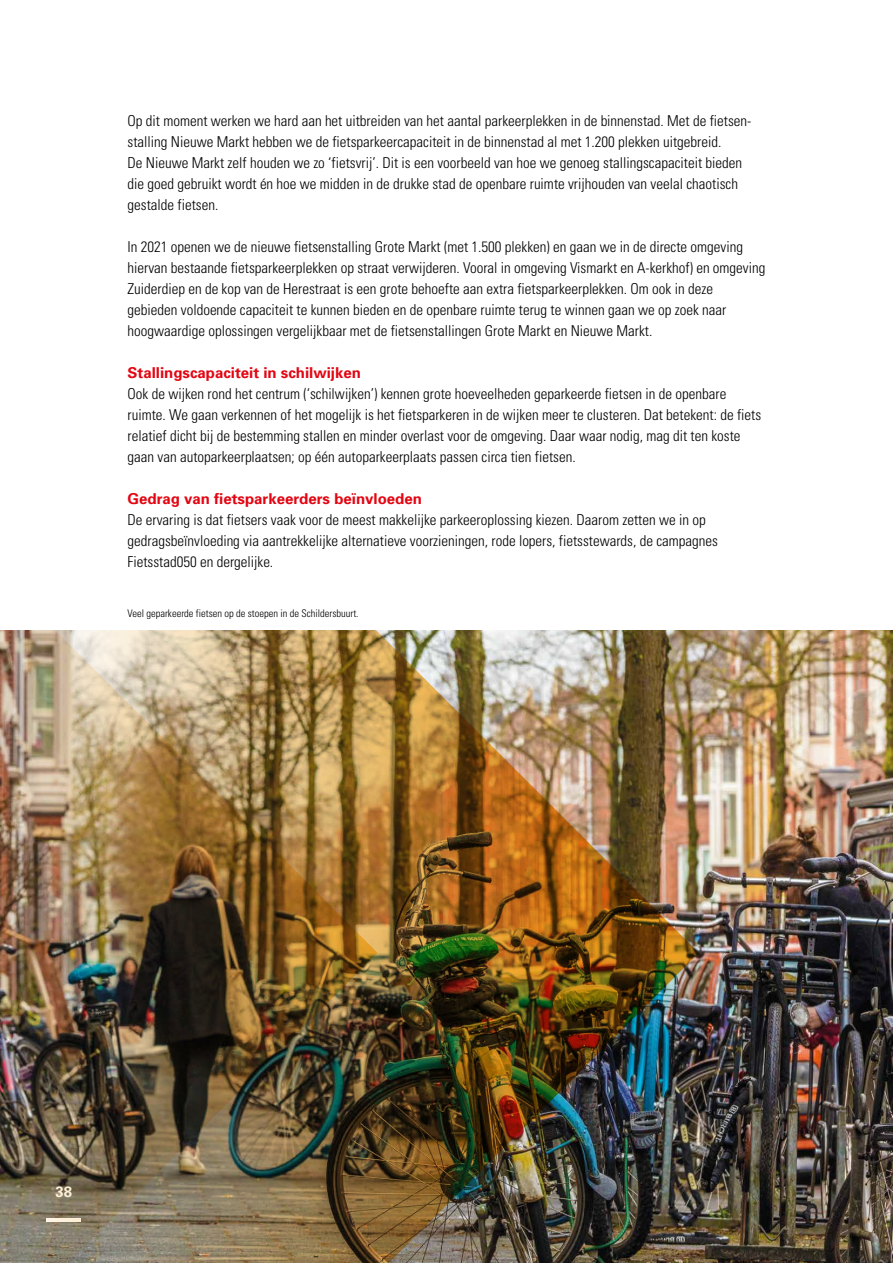
<style>
.page{position:relative;width:893px;height:1263px;background:#fff}
.page>*{position:absolute;margin:0;border:0;box-sizing:border-box;transform-origin:0 0}
.t1{font:300 condensed 15px/21px "Univers";color:#000}
.t2{font:700 15px "Univers";color:#e30613}
.t3{font:700 15px "Univers";color:#fff}
.t4{font:300 condensed 10.5px "Univers";color:#000}
</style>
<div class="page">
<img style="left:699px;top:630px;width:194px;height:633px">
<img style="left:378px;top:630px;width:321px;height:633px">
<img style="left:0;top:630px;width:378px;height:633px">
<p class="t1" style="left:128px;top:110px;width:625px">Op dit moment werken we hard aan het uitbreiden van het aantal parkeerplekken in de binnenstad. Met de fietsen&shy;stalling Nieuwe Markt hebben we de fietsparkeercapaciteit in de binnenstad al met 1.200 plekken uitgebreid.<br>De Nieuwe Markt zelf houden we zo ‘fietsvrij’. Dit is een voorbeeld van hoe we genoeg stallingscapaciteit bieden die goed gebruikt wordt én hoe we midden in de drukke stad de openbare ruimte vrijhouden van veelal chaotisch gestalde fietsen.</p>
<p class="t1" style="left:128px;top:236px;width:639px">In 2021 openen we de nieuwe fietsenstalling Grote Markt (met 1.500 plekken) en gaan we in de directe omgeving hiervan bestaande fietsparkeerplekken op straat verwijderen. Vooral in omgeving Vismarkt en A-kerkhof) en omgeving Zuiderdiep en de kop van de Herestraat is een grote behoefte aan extra fietsparkeerplekken. Om ook in deze gebieden voldoende capaciteit te kunnen bieden en de openbare ruimte terug te winnen gaan we op zoek naar hoogwaardige oplossingen vergelijkbaar met de fietsenstallingen Grote Markt en Nieuwe Markt.</p>
<p class="t2" style="left:128px;top:363px;width:235px">Stallingscapaciteit in schilwijken</p>
<p class="t1" style="left:128px;top:383px;width:635px">Ook de wijken rond het centrum (‘schilwijken’) kennen grote hoeveelheden geparkeerde fietsen in de openbare ruimte. We gaan verkennen of het mogelijk is het fietsparkeren in de wijken meer te clusteren. Dat betekent: de fiets relatief dicht bij de bestemming stallen en minder overlast voor de omgeving. Daar waar nodig, mag dit ten koste gaan van autoparkeerplaatsen; op één autoparkeerplaats passen circa tien fietsen.</p>
<p class="t2" style="left:128px;top:489px;width:296px">Gedrag van fietsparkeerders beïnvloeden</p>
<p class="t1" style="left:128px;top:509px;width:592px">De ervaring is dat fietsers vaak voor de meest makkelijke parkeeroplossing kiezen. Daarom zetten we in op gedragsbeïnvloeding via aantrekkelijke alternatieve voorzieningen, rode lopers, fietsstewards, de campagnes<br>Fietsstad050 en dergelijke.</p>
<p class="t4" style="left:128px;top:607px;width:233px">Veel geparkeerde fietsen op de stoepen in de Schildersbuurt.</p>
<p class="t3" style="left:55px;top:1182px;width:18px">38</p>
</div>
